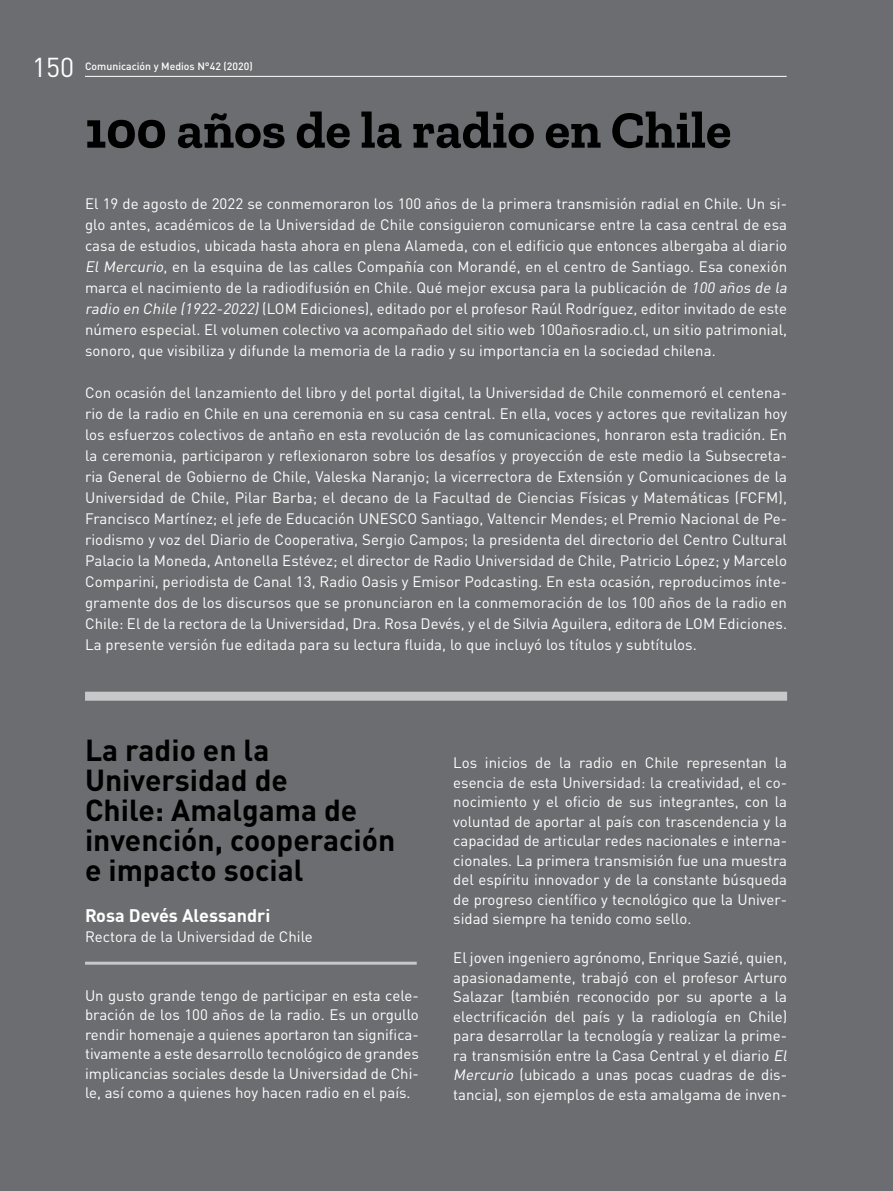
<style>
.page{position:relative;width:893px;height:1191px;background:#6c6d70}
.page>*{position:absolute;margin:0;border:0;box-sizing:border-box;transform-origin:0 0}
.titulos{font:700 52.5px "Zilla Slab";color:#000}
.caja_textos{font:700 30px/30px "DIN Pro";color:#000}
.t1{font:27px "DIN Pro";color:#fff}
.t2{font:700 18px "DIN Pro";color:#fff}
.caja_textos-2{font:15px/19.5px "DIN Pro";letter-spacing:.005em;color:#fff;text-align:justify}
.t3{font:500 10.5px "DIN Pro";color:#fff}
.s1{font-style:italic}
</style>
<div class="page">
<hr style="left:85px;top:76px;width:702px;height:1px;background:#fff">
<div style="left:85px;top:691px;width:702px;height:9px;background:#c7c8ca"></div>
<hr style="left:85px;top:961px;width:332px;height:3px;background:#c7c8ca">
<p class="t1" style="left:32px;top:48px;width:44px">150</p>
<p class="t3" style="left:85px;top:57px;width:169px">Comunicación y Medios N°42 (2020)</p>
<p class="titulos" style="left:85px;top:100px;width:648px">100 años de la radio en Chile</p>
<p class="caja_textos-2" style="left:85px;top:193px;width:707px;line-height:21px;text-align:left">El 19 de agosto de 2022 se conmemoraron los 100 años de la primera transmisión radial en Chile. Un si&shy;glo antes, académicos de la Universidad de Chile consiguieron comunicarse entre la casa central de esa casa de estudios, ubicada hasta ahora en plena Alameda, con el edificio que entonces albergaba al diario <span class="s1">El Mercurio</span>, en la esquina de las calles Compañía con Morandé, en el centro de Santiago. Esa conexión marca el nacimiento de la radiodifusión en Chile. Qué mejor excusa para la publicación de <span class="s1">100 años de la radio en Chile (1922-2022)</span>(LOM Ediciones), editado por el profesor Raúl Rodríguez, editor invitado de este número especial. El volumen colectivo va acompañado del sitio web 100añosradio.cl, un sitio patrimonial, sonoro, que visibiliza y difunde la memoria de la radio y su importancia en la sociedad chilena.</p>
<p class="caja_textos-2" style="left:85px;top:382px;width:704px;line-height:21px">Con ocasión del lanzamiento del libro y del portal digital, la Universidad de Chile conmemoró el centena&shy;rio de la radio en Chile en una ceremonia en su casa central. En ella, voces y actores que revitalizan hoy los esfuerzos colectivos de antaño en esta revolución de las comunicaciones, honraron esta tradición. En la ceremonia, participaron y reflexionaron sobre los desafíos y proyección de este medio la Subsecreta&shy;ria General de Gobierno de Chile, Valeska Naranjo; la vicerrectora de Extensión y Comunicaciones de la Universidad de Chile, Pilar Barba; el decano de la Facultad de Ciencias Físicas y Matemáticas (FCFM), Francisco Martínez; el jefe de Educación UNESCO Santiago, Valtencir Mendes; el Premio Nacional de Pe&shy;riodismo y voz del Diario de Cooperativa, Sergio Campos; la presidenta del directorio del Centro Cultural Palacio la Moneda, Antonella Estévez; el director de Radio Universidad de Chile, Patricio López; y Marcelo Comparini, periodista de Canal 13, Radio Oasis y Emisor Podcasting. En esta ocasión, reproducimos ínte&shy;gramente dos de los discursos que se pronunciaron en la conmemoración de los 100 años de la radio en Chile: El de la rectora de la Universidad, Dra. Rosa Devés, y el de Silvia Aguilera, editora de LOM Ediciones.<br>La presente versión fue editada para su lectura fluida, lo que incluyó los títulos y subtítulos.</p>
<p class="caja_textos" style="left:85px;top:732px;width:312px">La radio en la<br>Universidad de<br>Chile: Amalgama de invención, cooperación e impacto social</p>
<p class="t2" style="left:85px;top:901px;width:187px">Rosa Devés Alessandri</p>
<p class="caja_textos-2" style="left:85px;top:926px;width:229px">Rectora de la Universidad de Chile</p>
<p class="caja_textos-2" style="left:85px;top:984px;width:335px">Un gusto grande tengo de participar en esta cele&shy;bración de los 100 años de la radio. Es un orgullo rendir homenaje a quienes aportaron tan significa&shy;tivamente a este desarrollo tecnológico de grandes implicancias sociales desde la Universidad de Chi&shy;le, así como a quienes hoy hacen radio en el país.</p>
<p class="caja_textos-2" style="left:453px;top:752px;width:335px">Los inicios de la radio en Chile representan la esencia de esta Universidad: la creatividad, el co&shy;nocimiento y el oficio de sus integrantes, con la voluntad de aportar al país con trascendencia y la capacidad de articular redes nacionales e interna&shy;cionales. La primera transmisión fue una muestra del espíritu innovador y de la constante búsqueda de progreso científico y tecnológico que la Univer&shy;sidad siempre ha tenido como sello.</p>
<p class="caja_textos-2" style="left:453px;top:947px;width:338px;text-align:left">El joven ingeniero agrónomo, Enrique Sazié, quien, apasionadamente, trabajó con el profesor Arturo Salazar (también reconocido por su aporte a la electrificación del país y la radiología en Chile) para desarrollar la tecnología y realizar la prime&shy;ra transmisión entre la Casa Central y el diario <span class="s1">El Mercurio</span> (ubicado a unas pocas cuadras de dis&shy;tancia), son ejemplos de esta amalgama de inven-</p>
</div>
